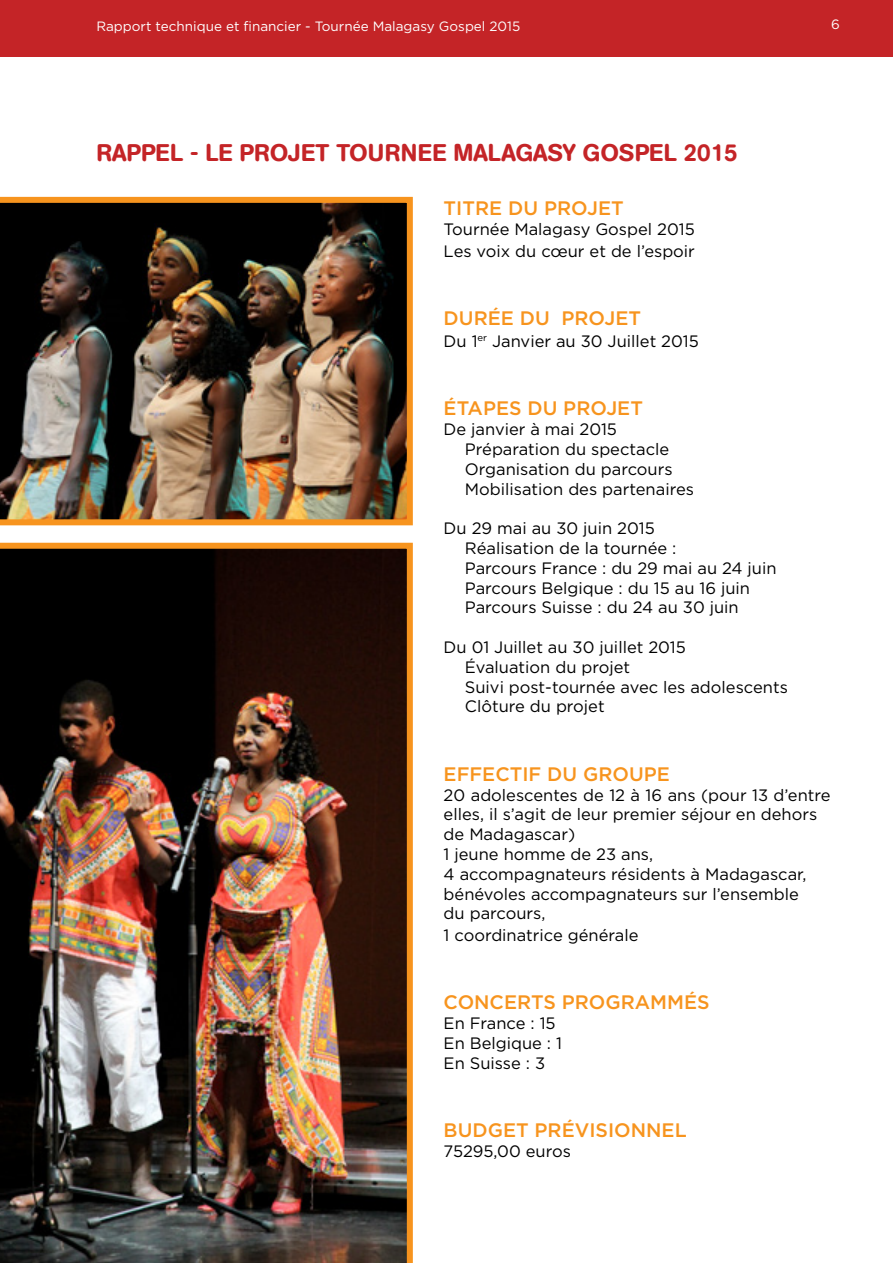
<style>
.page{position:relative;width:893px;height:1263px;background:#fff}
.page>*{position:absolute;margin:0;border:0;box-sizing:border-box;transform-origin:0 0}
.t1{font:500 24px "AG Book Rounded";color:#c42427}
.t2{font:500 19.5px "Gotham";color:#f7941e}
.t3{font:16.5px/19.8px "Gotham";color:#000}
.t4{font:13.5px "Gotham";color:#fff}
</style>
<div class="page">
<div style="left:0;top:0;width:893px;height:57px;background:#c42427"></div>
<img style="left:0;top:197px;width:413px;height:328px">
<img style="left:0;top:543px;width:413px;height:720px">
<p class="t4" style="left:96px;top:18px;width:425px">Rapport technique et financier - Tournée Malagasy Gospel 2015</p>
<p class="t4" style="left:831px;top:15px;width:10px">6</p>
<h1 class="t1" style="left:96px;top:138px;width:31px">RAPPEL</h1>
<h1 class="t1" style="left:190px;top:138px;width:163px">- LE PROJET TOU</h1>
<h1 class="t1" style="left:385px;top:138px;width:32px">RNEE</h1>
<h1 class="t1" style="left:453px;top:138px;width:36px">MALAGASY</h1>
<h1 class="t1" style="left:583px;top:138px;width:17px">GOSPEL</h1>
<h1 class="t1" style="left:684px;top:138px;width:55px">2015</h1>
<p class="t2" style="left:444px;top:196px;width:177px">TITRE DU PROJET</p>
<p class="t3" style="left:444px;top:218px;width:253px;line-height:21.6px">Tournée Malagasy Gospel 2015<br>Les voix du cœur et de l’espoir</p>
<p class="t2" style="left:444px;top:306px;width:91px">DURÉE DU</p>
<p class="t2" style="left:561px;top:306px;width:77px">PROJET</p>
<p class="t3" style="left:444px;top:331px;width:257px">Du 1<sup>er</sup> Janvier au 30 Juillet 2015</p>
<p class="t2" style="left:444px;top:396px;width:196px">ÉTAPES DU PROJET</p>
<p class="t3" style="left:465px;top:419px;width:231px;text-indent:-21px">De janvier à mai 2015<br>Préparation du spectacle<br>Organisation du parcours<br>Mobilisation des partenaires</p>
<p class="t3" style="left:465px;top:518px;width:313px;text-indent:-21px">Du 29 mai au 30 juin 2015<br>Réalisation de la tournée :<br>Parcours France : du 29 mai au 24 juin<br>Parcours Belgique : du 15 au 16 juin<br>Parcours Suisse : du 24 au 30 juin</p>
<p class="t3" style="left:465px;top:637px;width:324px;text-indent:-21px">Du 01 Juillet au 30 juillet 2015<br>Évaluation du projet<br>Suivi post-tournée avec les adolescents<br>Clôture du projet</p>
<p class="t2" style="left:444px;top:761px;width:228px">EFFECTIF DU GROU PE</p>
<p class="t3" style="left:444px;top:784px;width:388px">20 adolescentes de 12 à 16 ans (pour 13 d’entre elles, il s’agit de leur premier séjour en dehors de Madagascar)<br>1 jeune homme de 23 ans,<br>4 accompagnateurs résidents à Madagascar, bénévoles accompagnateurs sur l’ensemble<br>du parcours,</p>
<p class="t3" style="left:444px;top:925px;width:196px">1 coordinatrice générale</p>
<p class="t2" style="left:444px;top:990px;width:265px">CONCERTS PROGRAMMÉS</p>
<p class="t3" style="left:444px;top:1013px;width:120px">En France : 15<br>En Belgique : 1<br>En Suisse : 3</p>
<p class="t2" style="left:444px;top:1117px;width:245px">BUDGET PRÉVISIONNEL</p>
<p class="t3" style="left:444px;top:1141px;width:129px">75295,00 euros</p>
</div>
